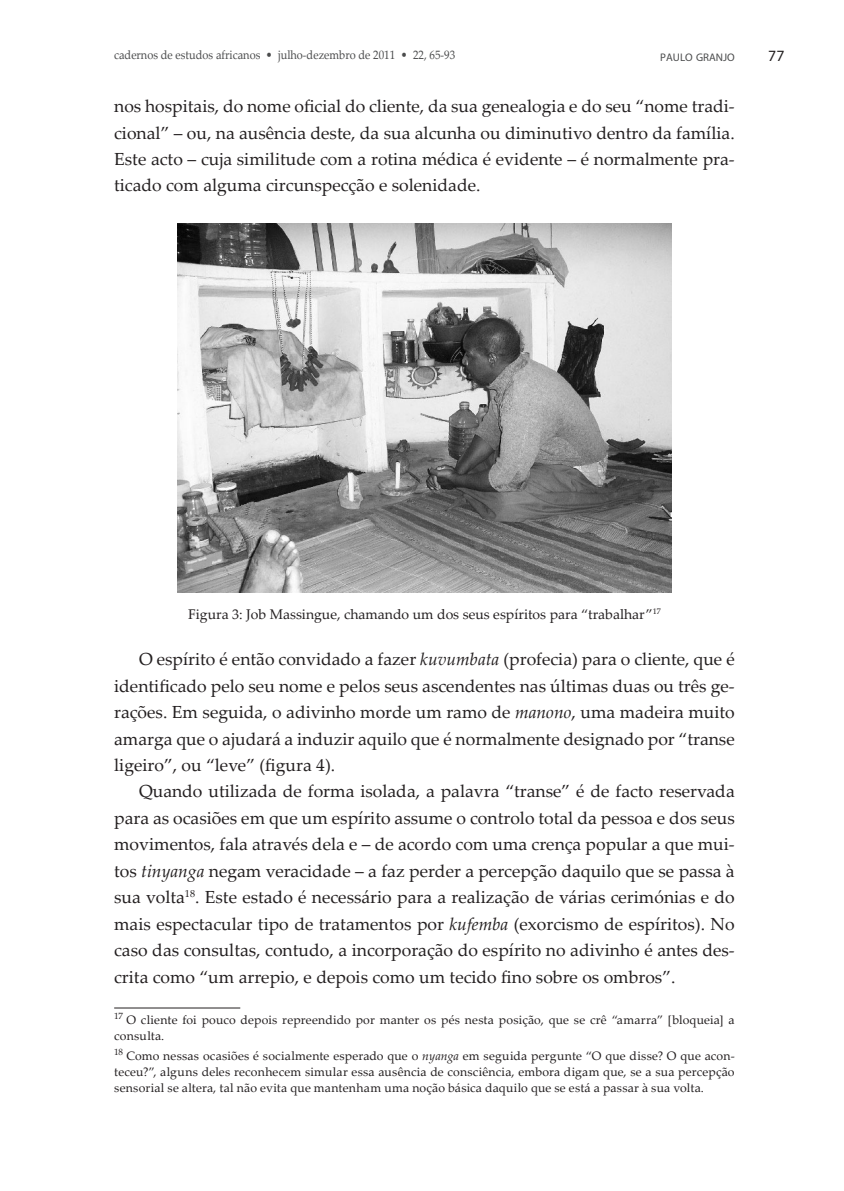
<style>
.page{position:relative;width:844px;height:1191px;background:#fff}
.page>*{position:absolute;margin:0;border:0;box-sizing:border-box;transform-origin:0 0}
.Estilo_de_párrafo_1{font:17.5px/26.4px "Palatino Linotype";color:#231f20;text-align:justify}
.NOTAS{font:17.5px/26.4px "Palatino Linotype";color:#231f20;text-align:justify}
.t1{font:15.75px "Myriad Pro";color:#231f20}
.Título_Figuras{font:14px "Palatino Linotype";color:#231f20}
.NOTAS-2{font:12.25px/15.8px "Palatino Linotype";letter-spacing:.015em;color:#231f20}
.t2{font:12.25px "Palatino Linotype";color:#4b4c4d;scale:.9 1}
.t3{font:11.03px "Myriad Pro";color:#4b4c4d}
.s1{font-style:italic}
</style>
<div class="page">
<img style="left:177px;top:223px;width:494px;height:369px">
<hr style="left:114px;top:1007px;width:126px;height:1px;background:#231f20">
<p class="t2" style="left:114px;top:46px;width:380px">cadernos de estudos africanos • julho-dezembro de 2011 • 22, 65-93</p>
<p class="t3" style="left:660px;top:51px;width:76px">PAULO GRANJO</p>
<p class="t1" style="left:768px;top:46px;width:18px">77</p>
<p class="NOTAS" style="left:114px;top:92px;width:622px">nos hospitais, do nome oficial do cliente, da sua genealogia e do seu “nome tradi&shy;cional” – ou, na ausência deste, da sua alcunha ou diminutivo dentro da família.<br>Este acto – cuja similitude com a rotina médica é evidente – é normalmente pra&shy;ticado com alguma circunspecção e solenidade.</p>
<p class="Título_Figuras" style="left:188px;top:604px;width:474px">Figura 3: Job Massingue, chamando um dos seus espíritos para “trabalhar”<sup>17</sup></p>
<p class="Estilo_de_párrafo_1" style="left:114px;top:645px;width:622px;text-indent:25px">O espírito é então convidado a fazer <span class="s1">kuvumbata</span> (profecia) para o cliente, que é identificado pelo seu nome e pelos seus ascendentes nas últimas duas ou três ge&shy;rações. Em seguida, o adivinho morde um ramo de <span class="s1">manono</span>, uma madeira muito amarga que o ajudará a induzir aquilo que é normalmente designado por “transe ligeiro”, ou “leve” (figura 4).</p>
<p class="Estilo_de_párrafo_1" style="left:114px;top:777px;width:622px;text-indent:25px">Quando utilizada de forma isolada, a palavra “transe” é de facto reservada para as ocasiões em que um espírito assume o controlo total da pessoa e dos seus movimentos, fala através dela e – de acordo com uma crença popular a que mui&shy;tos <span class="s1">tinyanga</span> negam veracidade – a faz perder a percepção daquilo que se passa à sua volta<sup>18</sup>. Este estado é necessário para a realização de várias cerimónias e do mais espectacular tipo de tratamentos por <span class="s1">kufemba</span> (exorcismo de espíritos). No caso das consultas, contudo, a incorporação do espírito no adivinho é antes des&shy;crita como “um arrepio, e depois como um tecido fino sobre os ombros”.</p>
<p class="NOTAS-2" style="left:114px;top:1011px;width:621px"><sup>17</sup> O cliente foi pouco depois repreendido por manter os pés nesta posição, que se crê “amarra” [bloqueia] a consulta.</p>
<p class="NOTAS-2" style="left:114px;top:1047px;width:622px;text-align:justify"><sup>18</sup> Como nessas ocasiões é socialmente esperado que o <span class="s1">nyanga</span> em seguida pergunte “O que disse? O que acon&shy;teceu?”, alguns deles reconhecem simular essa ausência de consciência, embora digam que, se a sua percepção sensorial se altera, tal não evita que mantenham uma noção básica daquilo que se está a passar à sua volta.</p>
</div>
